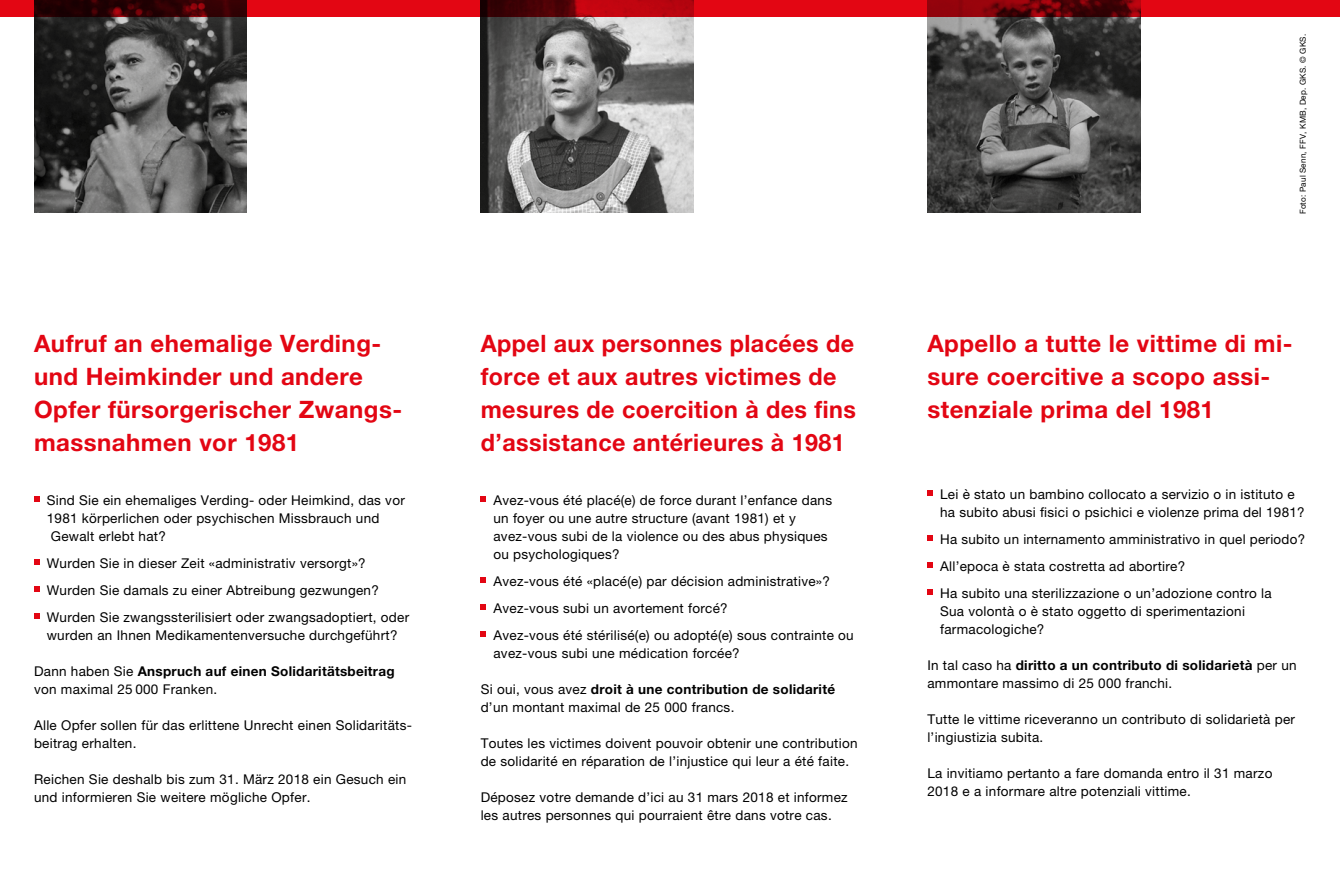
<style>
.page{position:relative;width:1340px;height:893px;background:#fff}
.page>*{position:absolute;margin:0;border:0;box-sizing:border-box;transform-origin:0 0}
.t1{font:700 24px/33px "Helvetica Neue LT Pro";letter-spacing:.02em;color:#e30613}
.t2{font:13.5px/18px "Helvetica Neue LT Pro";letter-spacing:.02em;color:#000}
.t3{font:8.25px "Helvetica Neue LT Pro";letter-spacing:.02em;color:#000}
.s1{font-weight:700}
</style>
<div class="page">
<img style="left:34px;top:17px;width:213px;height:196px">
<svg style="left:34px;top:497px;width:5px;height:5px"></svg>
<svg style="left:34px;top:560px;width:5px;height:5px"></svg>
<svg style="left:34px;top:587px;width:5px;height:5px"></svg>
<svg style="left:34px;top:614px;width:5px;height:5px"></svg>
<svg style="left:480px;top:497px;width:6px;height:5px"></svg>
<svg style="left:480px;top:578px;width:6px;height:5px"></svg>
<svg style="left:480px;top:605px;width:6px;height:5px"></svg>
<svg style="left:480px;top:632px;width:6px;height:5px"></svg>
<svg style="left:927px;top:491px;width:5px;height:5px"></svg>
<svg style="left:927px;top:536px;width:5px;height:5px"></svg>
<svg style="left:927px;top:563px;width:5px;height:5px"></svg>
<svg style="left:927px;top:590px;width:5px;height:5px"></svg>
<img style="left:480px;top:17px;width:213px;height:196px">
<img style="left:927px;top:17px;width:213px;height:196px">
<svg style="left:0;top:0;width:1339px;height:17px;background:#a5040d"></svg>
<h1 class="t1" style="left:34px;top:326px;width:370px">Aufruf an ehemalige Verding&shy;und Heimkinder und andere<br>Opfer fürsorgerischer Zwangs&shy;massnahmen vor 1981</h1>
<p class="t2" style="left:47px;top:491px;width:359px">Sind Sie ein ehemaliges Verding- oder Heimkind, das vor<br>1981 körperlichen oder psychischen Missbrauch und<br>Gewalt erlebt hat?</p>
<p class="t2" style="left:47px;top:549px;width:364px;line-height:27px">Wurden Sie in dieser Zeit «administrativ versorgt»?<br>Wurden Sie damals zu einer Abtreibung gezwungen?<br>Wurden Sie zwangssterilisiert oder zwangsadoptiert, oder</p>
<p class="t2" style="left:47px;top:626px;width:352px">wurden an Ihnen Medikamentenversuche durchgeführt?</p>
<p class="t2" style="left:34px;top:662px;width:362px">Dann haben Sie <span class="s1">Anspruch auf einen Solidaritätsbeitrag </span>von maximal 25 000 Franken.</p>
<p class="t2" style="left:34px;top:716px;width:379px">Alle Opfer sollen für das erlittene Unrecht einen Solidaritäts&shy;beitrag erhalten.</p>
<p class="t2" style="left:34px;top:770px;width:374px">Reichen Sie deshalb bis zum 31. März 2018 ein Gesuch ein und informieren Sie weitere mögliche Opfer.</p>
<h1 class="t1" style="left:480px;top:326px;width:377px">Appel aux personnes placées de force et aux autres victimes de mesures de coercition à des fins d’assistance antérieures à 1981</h1>
<p class="t2" style="left:493px;top:491px;width:340px">Avez-vous été placé(e) de force durant l’enfance dans un foyer ou une autre structure (avant 1981) et y avez-vous subi de la violence ou des abus physiques ou psychologiques?</p>
<p class="t2" style="left:493px;top:567px;width:362px;line-height:27px">Avez-vous été «placé(e) par décision administrative»?<br>Avez-vous subi un avortement forcé?<br>Avez-vous été stérilisé(e) ou adopté(e) sous contrainte ou</p>
<p class="t2" style="left:493px;top:644px;width:248px">avez-vous subi une médication forcée?</p>
<p class="t2" style="left:480px;top:680px;width:356px">Si oui, vous avez <span class="s1">droit à une contribution de solidarité </span>d’un montant maximal de 25 000 francs.</p>
<p class="t2" style="left:480px;top:734px;width:378px">Toutes les victimes doivent pouvoir obtenir une contribution de solidarité en réparation de l’injustice qui leur a été faite.</p>
<p class="t2" style="left:480px;top:788px;width:368px">Déposez votre demande d’ici au 31 mars 2018 et informez les autres personnes qui pourraient être dans votre cas.</p>
<p class="t3" style="left:1298px;top:214px;width:182px;rotate:-90deg">Foto: Paul Senn, FFV, KMB, Dep. GKS. © GKS.</p>
<h1 class="t1" style="left:927px;top:326px;width:366px">Appello a tutte le vittime di mi&shy;sure coercitive a scopo assi&shy;stenziale prima del 1981</h1>
<p class="t2" style="left:940px;top:485px;width:366px">Lei è stato un bambino collocato a servizio o in istituto e ha subito abusi fisici o psichici e violenze prima del 1981?</p>
<p class="t2" style="left:940px;top:525px;width:366px;line-height:27px">Ha subito un internamento amministrativo in quel periodo?<br>All’epoca è stata costretta ad abortire?<br>Ha subito una sterilizzazione o un’adozione contro la</p>
<p class="t2" style="left:940px;top:602px;width:306px">Sua volontà o è stato oggetto di sperimentazioni farmacologiche?</p>
<p class="t2" style="left:927px;top:656px;width:371px">In tal caso ha <span class="s1">diritto a un contributo di solidarietà</span> per un ammontare massimo di 25 000 franchi.</p>
<p class="t2" style="left:927px;top:710px;width:369px">Tutte le vittime riceveranno un contributo di solidarietà per l’ingiustizia subita.</p>
<p class="t2" style="left:927px;top:764px;width:346px">La invitiamo pertanto a fare domanda entro il 31 marzo<br>2018 e a informare altre potenziali vittime.</p>
</div>
